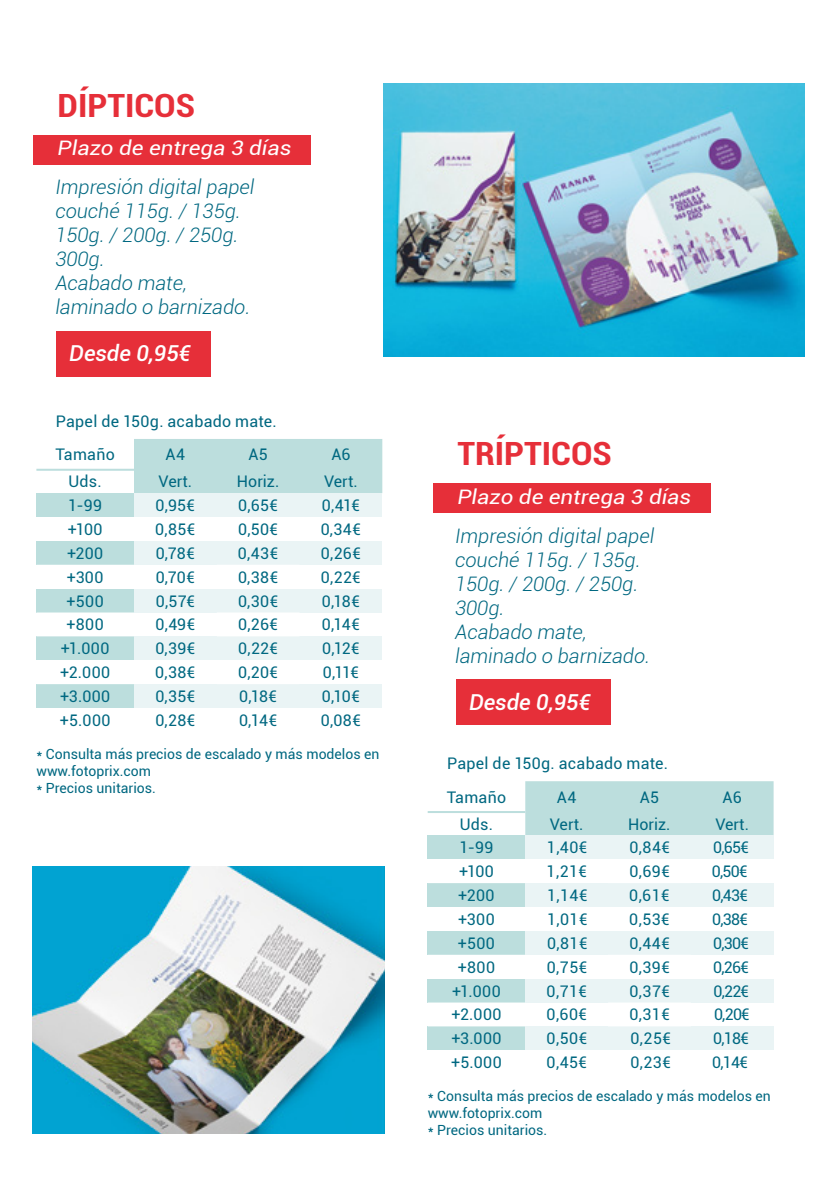
<style>
.page{position:relative;width:840px;height:1191px;background:#fff}
.page>*{position:absolute;margin:0;border:0;box-sizing:border-box;transform-origin:0 0}
.t1{font:700 condensed 32px "Roboto";color:#e62f39;scale:1.12 1}
.t2{font:italic 500 22px "Roboto";color:#fff}
.t3{font:italic 300 20px/24px "Roboto";color:#006881}
.t4{font:italic 20px "Roboto";color:#fff;scale:1.12 1}
.t5{font:16px "Roboto";letter-spacing:.015em;color:#006881}
.t6{font:14px/16.8px "Roboto";color:#006881}
</style>
<div class="page">
<div style="left:57px;top:331px;width:154px;height:45px;background:#e62f39"></div>
<div style="left:134px;top:439px;width:248px;height:54px;background:#bcdedd"></div>
<div style="left:299px;top:684px;width:83px;height:24px;background:#eaf4f5"></div>
<div style="left:299px;top:636px;width:83px;height:24px;background:#eaf4f5"></div>
<div style="left:299px;top:588px;width:83px;height:24px;background:#eaf4f5"></div>
<div style="left:299px;top:541px;width:83px;height:24px;background:#eaf4f5"></div>
<div style="left:299px;top:493px;width:83px;height:24px;background:#eaf4f5"></div>
<div style="left:217px;top:493px;width:82px;height:24px;background:#eaf4f5"></div>
<div style="left:134px;top:493px;width:83px;height:24px;background:#eaf4f5"></div>
<div style="left:36px;top:493px;width:98px;height:24px;background:#bcdedd"></div>
<svg style="left:36px;top:541px;width:263px;height:167px"></svg>
<hr style="left:36px;top:469px;width:98px;height:2px;background:#bcdedd">
<div style="left:525px;top:781px;width:248px;height:54px;background:#bcdedd"></div>
<div style="left:690px;top:1026px;width:83px;height:24px;background:#eaf4f5"></div>
<div style="left:690px;top:978px;width:83px;height:24px;background:#eaf4f5"></div>
<div style="left:690px;top:931px;width:83px;height:23px;background:#eaf4f5"></div>
<div style="left:690px;top:883px;width:83px;height:24px;background:#eaf4f5"></div>
<div style="left:690px;top:835px;width:83px;height:24px;background:#eaf4f5"></div>
<div style="left:607px;top:835px;width:83px;height:24px;background:#eaf4f5"></div>
<div style="left:525px;top:835px;width:82px;height:24px;background:#eaf4f5"></div>
<div style="left:427px;top:835px;width:98px;height:24px;background:#bcdedd"></div>
<svg style="left:427px;top:883px;width:263px;height:167px"></svg>
<hr style="left:427px;top:811px;width:98px;height:2px;background:#bcdedd">
<div style="left:33px;top:135px;width:277px;height:29px;background:#e62f39"></div>
<img style="left:384px;top:83px;width:419px;height:273px">
<div style="left:456px;top:680px;width:154px;height:45px;background:#e62f39"></div>
<div style="left:432px;top:483px;width:278px;height:30px;background:#e62f39"></div>
<img style="left:33px;top:866px;width:351px;height:267px">
<h1 class="t1" style="left:58px;top:83px;width:124px">DÍPTICOS</h1>
<p class="t4" style="left:58px;top:134px;width:210px">Plazo de entrega 3 días</p>
<p class="t3" style="left:55px;top:174px;width:200px">Impresión digital papel couché 115g. / 135g.<br>150g. / 200g. / 250g.<br>300g.<br>Acabado mate, laminado o barnizado.</p>
<h2 class="t2" style="left:69px;top:338px;width:123px">Desde 0,95€</h2>
<p class="t5" style="left:56px;top:410px;width:222px">Papel de 150g. acabado mate.</p>
<p class="t5" style="left:55px;top:443px;width:61px">Tamaño</p>
<p class="t5" style="left:165px;top:443px;width:21px">A4</p>
<p class="t5" style="left:248px;top:443px;width:21px">A5</p>
<p class="t5" style="left:331px;top:443px;width:21px">A6</p>
<p class="t5" style="left:68px;top:470px;width:35px">Uds.</p>
<p class="t5" style="left:158px;top:470px;width:35px">Vert.</p>
<p class="t5" style="left:237px;top:470px;width:44px">Horiz.</p>
<p class="t5" style="left:324px;top:470px;width:35px">Vert.</p>
<p class="t5" style="left:68px;top:494px;width:35px">1-99</p>
<p class="t5" style="left:155px;top:494px;width:41px">0,95€</p>
<p class="t5" style="left:238px;top:494px;width:41px">0,65€</p>
<p class="t5" style="left:321px;top:494px;width:40px">0,41€</p>
<p class="t5" style="left:68px;top:518px;width:36px">+100</p>
<p class="t5" style="left:155px;top:518px;width:41px">0,85€</p>
<p class="t5" style="left:238px;top:518px;width:41px">0,50€</p>
<p class="t5" style="left:320px;top:518px;width:42px">0,34€</p>
<p class="t5" style="left:67px;top:542px;width:38px">+200</p>
<p class="t5" style="left:156px;top:542px;width:41px">0,78€</p>
<p class="t5" style="left:238px;top:542px;width:42px">0,43€</p>
<p class="t5" style="left:321px;top:542px;width:41px">0,26€</p>
<p class="t5" style="left:67px;top:566px;width:38px">+300</p>
<p class="t5" style="left:156px;top:566px;width:41px">0,70€</p>
<p class="t5" style="left:238px;top:566px;width:42px">0,38€</p>
<p class="t5" style="left:321px;top:566px;width:41px">0,22€</p>
<p class="t5" style="left:67px;top:589px;width:39px">+500</p>
<p class="t5" style="left:156px;top:589px;width:41px">0,57€</p>
<p class="t5" style="left:238px;top:589px;width:42px">0,30€</p>
<p class="t5" style="left:322px;top:589px;width:39px">0,18€</p>
<p class="t5" style="left:66px;top:613px;width:39px">+800</p>
<p class="t5" style="left:155px;top:613px;width:41px">0,49€</p>
<p class="t5" style="left:238px;top:613px;width:41px">0,26€</p>
<p class="t5" style="left:321px;top:613px;width:40px">0,14€</p>
<p class="t5" style="left:61px;top:637px;width:50px">+1.000</p>
<p class="t5" style="left:155px;top:637px;width:41px">0,39€</p>
<p class="t5" style="left:238px;top:637px;width:41px">0,22€</p>
<p class="t5" style="left:322px;top:637px;width:39px">0,12€</p>
<p class="t5" style="left:60px;top:661px;width:52px">+2.000</p>
<p class="t5" style="left:155px;top:661px;width:42px">0,38€</p>
<p class="t5" style="left:238px;top:661px;width:41px">0,20€</p>
<p class="t5" style="left:322px;top:661px;width:38px">0,11€</p>
<p class="t5" style="left:60px;top:685px;width:52px">+3.000</p>
<p class="t5" style="left:155px;top:685px;width:41px">0,35€</p>
<p class="t5" style="left:239px;top:685px;width:39px">0,18€</p>
<p class="t5" style="left:322px;top:685px;width:39px">0,10€</p>
<p class="t5" style="left:60px;top:709px;width:52px">+5.000</p>
<p class="t5" style="left:155px;top:709px;width:41px">0,28€</p>
<p class="t5" style="left:239px;top:709px;width:40px">0,14€</p>
<p class="t5" style="left:321px;top:709px;width:41px">0,08€</p>
<p class="t6" style="left:36px;top:745px;width:344px">* Consulta más precios de escalado y más modelos en www.fotoprix.com<br>* Precios unitarios.</p>
<h1 class="t1" style="left:457px;top:431px;width:139px">TRÍPTICOS</h1>
<p class="t4" style="left:457px;top:483px;width:210px">Plazo de entrega 3 días</p>
<p class="t3" style="left:455px;top:523px;width:200px">Impresión digital papel couché 115g. / 135g.<br>150g. / 200g. / 250g.<br>300g.<br>Acabado mate, laminado o barnizado.</p>
<h2 class="t2" style="left:468px;top:686px;width:123px">Desde 0,95€</h2>
<p class="t5" style="left:447px;top:752px;width:222px">Papel de 150g. acabado mate.</p>
<p class="t5" style="left:446px;top:785px;width:61px">Tamaño</p>
<p class="t5" style="left:556px;top:785px;width:21px">A4</p>
<p class="t5" style="left:639px;top:785px;width:21px">A5</p>
<p class="t5" style="left:722px;top:785px;width:21px">A6</p>
<p class="t5" style="left:459px;top:813px;width:35px">Uds.</p>
<p class="t5" style="left:549px;top:813px;width:35px">Vert.</p>
<p class="t5" style="left:628px;top:813px;width:44px">Horiz.</p>
<p class="t5" style="left:715px;top:813px;width:35px">Vert.</p>
<p class="t5" style="left:459px;top:836px;width:35px">1-99</p>
<p class="t5" style="left:546px;top:836px;width:42px">1,40€</p>
<p class="t5" style="left:629px;top:836px;width:42px">0,84€</p>
<p class="t5" style="left:712px;top:836px;width:37px">0,65€</p>
<p class="t5" style="left:459px;top:860px;width:36px">+100</p>
<p class="t5" style="left:546px;top:860px;width:42px">1,21€</p>
<p class="t5" style="left:629px;top:860px;width:42px">0,69€</p>
<p class="t5" style="left:711px;top:860px;width:37px">0,50€</p>
<p class="t5" style="left:458px;top:884px;width:38px">+200</p>
<p class="t5" style="left:546px;top:884px;width:42px">1,14€</p>
<p class="t5" style="left:629px;top:884px;width:42px">0,61€</p>
<p class="t5" style="left:711px;top:884px;width:37px">0,43€</p>
<p class="t5" style="left:458px;top:908px;width:38px">+300</p>
<p class="t5" style="left:546px;top:908px;width:42px">1,01€</p>
<p class="t5" style="left:629px;top:908px;width:42px">0,53€</p>
<p class="t5" style="left:711px;top:908px;width:37px">0,38€</p>
<p class="t5" style="left:457px;top:932px;width:39px">+500</p>
<p class="t5" style="left:546px;top:932px;width:42px">0,81€</p>
<p class="t5" style="left:629px;top:932px;width:42px">0,44€</p>
<p class="t5" style="left:712px;top:932px;width:37px">0,30€</p>
<p class="t5" style="left:457px;top:955px;width:39px">+800</p>
<p class="t5" style="left:546px;top:955px;width:42px">0,75€</p>
<p class="t5" style="left:629px;top:955px;width:42px">0,39€</p>
<p class="t5" style="left:712px;top:955px;width:37px">0,26€</p>
<p class="t5" style="left:452px;top:979px;width:50px">+1.000</p>
<p class="t5" style="left:546px;top:979px;width:42px">0,71€</p>
<p class="t5" style="left:629px;top:979px;width:42px">0,37€</p>
<p class="t5" style="left:713px;top:979px;width:37px">0,22€</p>
<p class="t5" style="left:451px;top:1003px;width:52px">+2.000</p>
<p class="t5" style="left:546px;top:1003px;width:42px">0,60€</p>
<p class="t5" style="left:629px;top:1003px;width:42px">0,31€</p>
<p class="t5" style="left:713px;top:1003px;width:37px">0,20€</p>
<p class="t5" style="left:451px;top:1027px;width:52px">+3.000</p>
<p class="t5" style="left:546px;top:1027px;width:42px">0,50€</p>
<p class="t5" style="left:630px;top:1027px;width:42px">0,25€</p>
<p class="t5" style="left:712px;top:1027px;width:37px">0,18€</p>
<p class="t5" style="left:451px;top:1051px;width:52px">+5.000</p>
<p class="t5" style="left:546px;top:1051px;width:42px">0,45€</p>
<p class="t5" style="left:630px;top:1051px;width:42px">0,23€</p>
<p class="t5" style="left:711px;top:1051px;width:37px">0,14€</p>
<p class="t6" style="left:427px;top:1087px;width:344px">* Consulta más precios de escalado y más modelos en www.fotoprix.com<br>* Precios unitarios.</p>
</div>
